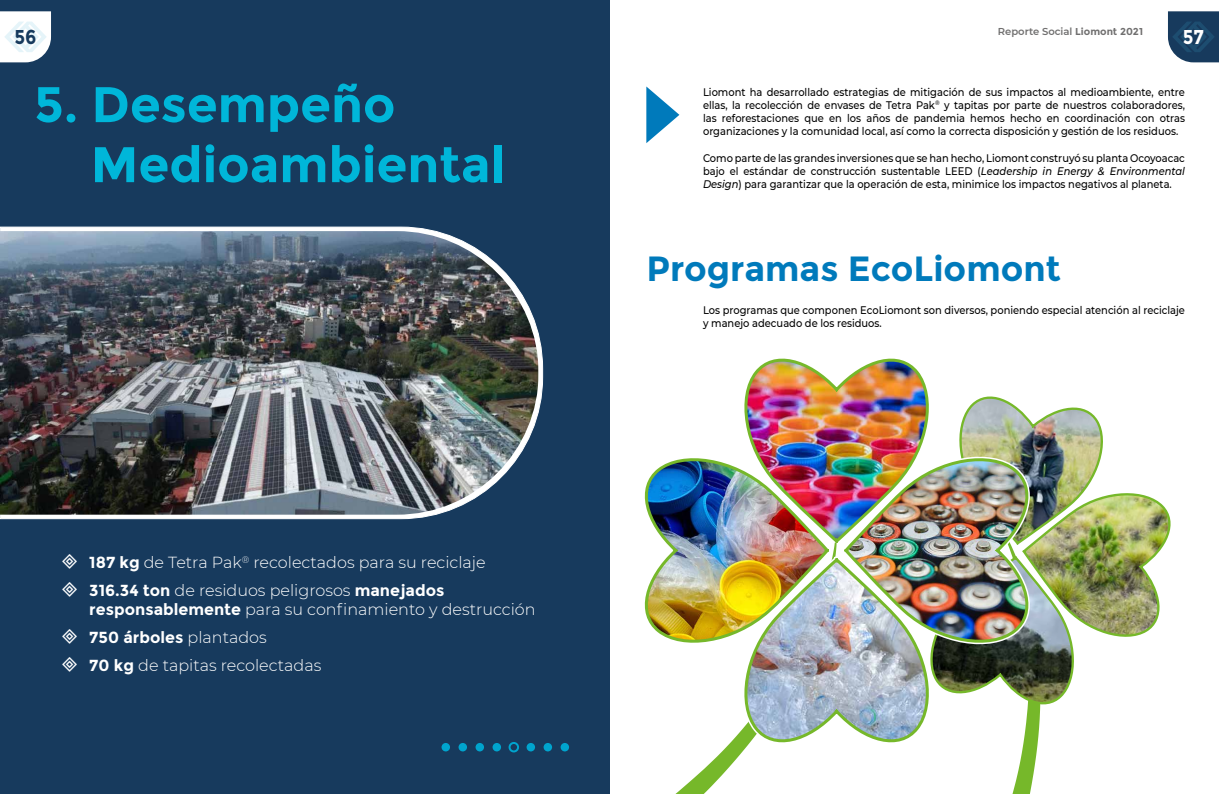
<style>
.page{position:relative;width:1219px;height:794px;background:#fff}
.page>*{position:absolute;margin:0;border:0;box-sizing:border-box;transform-origin:0 0}
.t1{font:700 50px/60px "Montserrat";color:#00b6d9}
.t2{font:700 35px "Montserrat";color:#007abb}
.t3{font:700 20px "Montserrat";color:#fff;scale:.9 1}
.t4{font:700 20px "Montserrat";color:#173a5d;scale:.9 1}
.t5{font:300 16px/27.7px "Montserrat";color:#fff}
.t6{font:500 11px/13.2px "Montserrat";color:#000;text-align:justify;scale:.9 1}
.t7{font:600 10px "Montserrat";color:#706f6f}
.s1{font-weight:700}
.s2{font-style:italic}
</style>
<div class="page">
<div style="left:0;top:0;width:609px;height:794px;background:#173a5d"></div>
<div style="left:441px;top:743px;width:9px;height:8px;background:#00a4ce;border-radius:50%"></div>
<div style="left:476px;top:743px;width:8px;height:8px;background:#00a4ce;border-radius:50%"></div>
<div style="left:509px;top:742px;width:10px;height:10px;border:2px solid #00a4ce;border-radius:50%"></div>
<div style="left:459px;top:743px;width:8px;height:8px;background:#00a4ce;border-radius:50%"></div>
<div style="left:493px;top:743px;width:8px;height:8px;background:#00a4ce;border-radius:50%"></div>
<div style="left:527px;top:743px;width:8px;height:8px;background:#00a4ce;border-radius:50%"></div>
<div style="left:544px;top:743px;width:8px;height:8px;background:#00a4ce;border-radius:50%"></div>
<div style="left:561px;top:743px;width:8px;height:8px;background:#00a4ce;border-radius:50%"></div>
<svg style="left:0;top:227px;width:543px;height:292px"></svg>
<img style="left:0;top:231px;width:539px;height:283px">
<svg style="left:609px;top:542px;width:124px;height:252px"></svg>
<img style="left:746px;top:358px;width:181px;height:32px">
<img style="left:637px;top:458px;width:96px;height:191px">
<img style="left:733px;top:390px;width:438px;height:404px">
<img style="left:840px;top:449px;width:196px;height:209px">
<img style="left:843px;top:451px;width:193px;height:203px">
<svg style="left:1168px;top:11px;width:51px;height:51px;background:#25496a"></svg>
<svg style="left:646px;top:86px;width:33px;height:57px"></svg>
<svg style="left:0;top:11px;width:51px;height:51px;background:#ecf1f4"></svg>
<h3 class="t4" style="left:14px;top:25px;width:26px">56</h3>
<p class="t7" style="left:998px;top:25px;width:147px">Reporte Social <span class="s1">Liomont 2021</span></p>
<h3 class="t3" style="left:1183px;top:25px;width:25px">57</h3>
<h1 class="t1" style="left:91px;top:75px;width:416px;text-indent:-57px">5. Desempeño<br>Medioambiental</h1>
<p class="t6" style="left:703px;top:85px;width:537px">Liomont ha desarrollado estrategias de mitigación de sus impactos al medioambiente, entre ellas, la recolección de envases de Tetra Pak<sup>®</sup> y tapitas por parte de nuestros colaboradores, las reforestaciones que en los años de pandemia hemos hecho en coordinación con otras organizaciones y la comunidad local, así como la correcta disposición y gestión de los residuos.</p>
<p class="t6" style="left:703px;top:151px;width:537px">Como parte de las grandes inversiones que se han hecho, Liomont construyó su planta Ocoyoacac bajo el estándar de construcción sustentable LEED (<span class="s2">Leadership in Energy &amp; Environmental Design</span>) para garantizar que la operación de esta, minimice los impactos negativos al planeta.</p>
<h2 class="t2" style="left:646px;top:247px;width:416px">Programas EcoLiomont</h2>
<h3 class="t5" style="left:89px;top:548px;width:398px"><span class="s1">187 kg</span> de Tetra Pak<sup>®</sup> recolectados para su reciclaje<br><span class="s1">316.34 ton</span> de residuos peligrosos <span class="s1">manejados</span></h3>
<h3 class="t5" style="left:89px;top:595px;width:448px"><span class="s1">responsablemente</span> para su confinamiento y destrucción<br><span class="s1">750 árboles</span> plantados<br><span class="s1">70 kg</span> de tapitas recolectadas</h3>
<p class="t6" style="left:703px;top:303px;width:537px">Los programas que componen EcoLiomont son diversos, poniendo especial atención al reciclaje y manejo adecuado de los residuos.</p>
</div>
